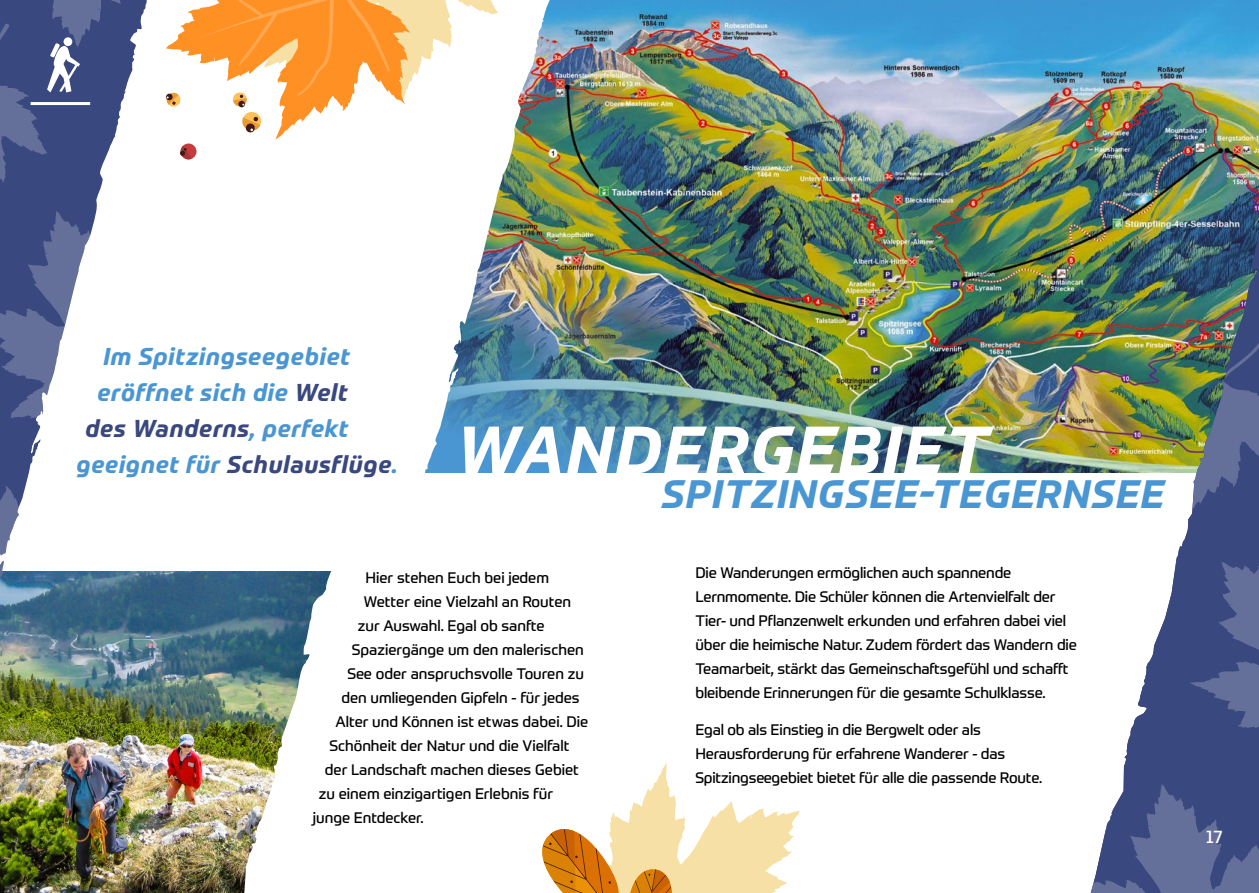
<style>
.page{position:relative;width:1259px;height:893px;background:#fff}
.page>*{position:absolute;margin:0;border:0;box-sizing:border-box;transform-origin:0 0}
.t1{font:italic 700 66px "Prometo";letter-spacing:.035em;color:#fff}
.t2{font:italic 700 39px "Prometo";letter-spacing:.035em;color:#4a96d2}
.t3{font:italic 700 24px "Prometo";letter-spacing:.035em;color:#39487e}
.t4{font:italic 700 24px "Prometo";letter-spacing:.035em;color:#4a96d2}
.t5{font:18px "Prometo";color:#fff}
.t6{font:15px/24px "Prometo";letter-spacing:-.01em;color:#000}
.s1{color:#39487e}
.s2{color:#4a96d2}
</style>
<div class="page">
<img style="left:575px;top:0;width:684px;height:246px">
<img style="left:575px;top:246px;width:492px;height:227px">
<img style="left:425px;top:0;width:150px;height:473px">
<img style="left:0;top:796px;width:119px;height:97px">
<img style="left:119px;top:571px;width:213px;height:322px">
<svg style="left:542px;top:763px;width:258px;height:130px"></svg>
<svg style="left:166px;top:0;width:333px;height:160px"></svg>
<img style="left:1067px;top:118px;width:192px;height:59px">
<img style="left:1067px;top:177px;width:192px;height:607px">
<svg style="left:1090px;top:784px;width:169px;height:109px"></svg>
<img style="left:1067px;top:210px;width:192px;height:559px">
<img style="left:0;top:0;width:158px;height:796px">
<svg style="left:0;top:479px;width:5px;height:214px"></svg>
<svg style="left:0;top:0;width:5px;height:435px"></svg>
<hr style="left:31px;top:102px;width:59px;height:3px;background:#fff">
<svg style="left:47px;top:42px;width:33px;height:50px"></svg>
<div style="left:64px;top:37px;width:8px;height:9px;background:#fff;border-radius:50%"></div>
<h3 class="t4" style="left:103px;top:341px;width:248px">Im Spitzingseegebiet</h3>
<h3 class="t4" style="left:97px;top:377px;width:252px">eröffnet sich die <span class="s1">Welt</span></h3>
<h3 class="t3" style="left:85px;top:413px;width:264px">des Wanderns<span class="s2">, perfekt</span></h3>
<h3 class="t3" style="left:76px;top:449px;width:322px"><span class="s2">geeignet für</span> Schulausflüge<span class="s2">.</span></h3>
<h1 class="t1" style="left:457px;top:409px;width:533px">WANDERGEBIET</h1>
<h2 class="t2" style="left:662px;top:470px;width:504px">SPITZINGSEE-TEGERNSEE</h2>
<p class="t6" style="left:365px;top:566px;width:185px">Hier stehen Euch bei jedem</p>
<p class="t6" style="left:364px;top:590px;width:209px">Wetter eine Vielzahl an Routen</p>
<p class="t6" style="left:358px;top:614px;width:188px">zur Auswahl. Egal ob sanfte</p>
<p class="t6" style="left:352px;top:638px;width:233px">Spaziergänge um den malerischen</p>
<p class="t6" style="left:347px;top:662px;width:238px">See oder anspruchsvolle Touren zu</p>
<p class="t6" style="left:341px;top:686px;width:240px">den umliegenden Gipfeln - für jedes</p>
<p class="t6" style="left:335px;top:710px;width:254px">Alter und Können ist etwas dabei. Die</p>
<p class="t6" style="left:329px;top:734px;width:241px">Schönheit der Natur und die Vielfalt</p>
<p class="t6" style="left:325px;top:758px;width:255px">der Landschaft machen dieses Gebiet</p>
<p class="t6" style="left:319px;top:782px;width:236px">zu einem einzigartigen Erlebnis für</p>
<p class="t6" style="left:313px;top:806px;width:112px">junge Entdecker.</p>
<p class="t6" style="left:695px;top:561px;width:383px">Die Wanderungen ermöglichen auch spannende Lernmomente. Die Schüler können die Artenvielfalt der Tier- und Pflanzenwelt erkunden und erfahren dabei viel über die heimische Natur. Zudem fördert das Wandern die Teamarbeit, stärkt das Gemeinschaftsgefühl und schafft bleibende Erinnerungen für die gesamte Schulklasse.</p>
<p class="t6" style="left:695px;top:717px;width:348px">Egal ob als Einstieg in die Bergwelt oder als<br>Herausforderung für erfahrene Wanderer - das<br>Spitzingseegebiet bietet für alle die passende Route.</p>
<p class="t5" style="left:1205px;top:826px;width:19px">17</p>
</div>
